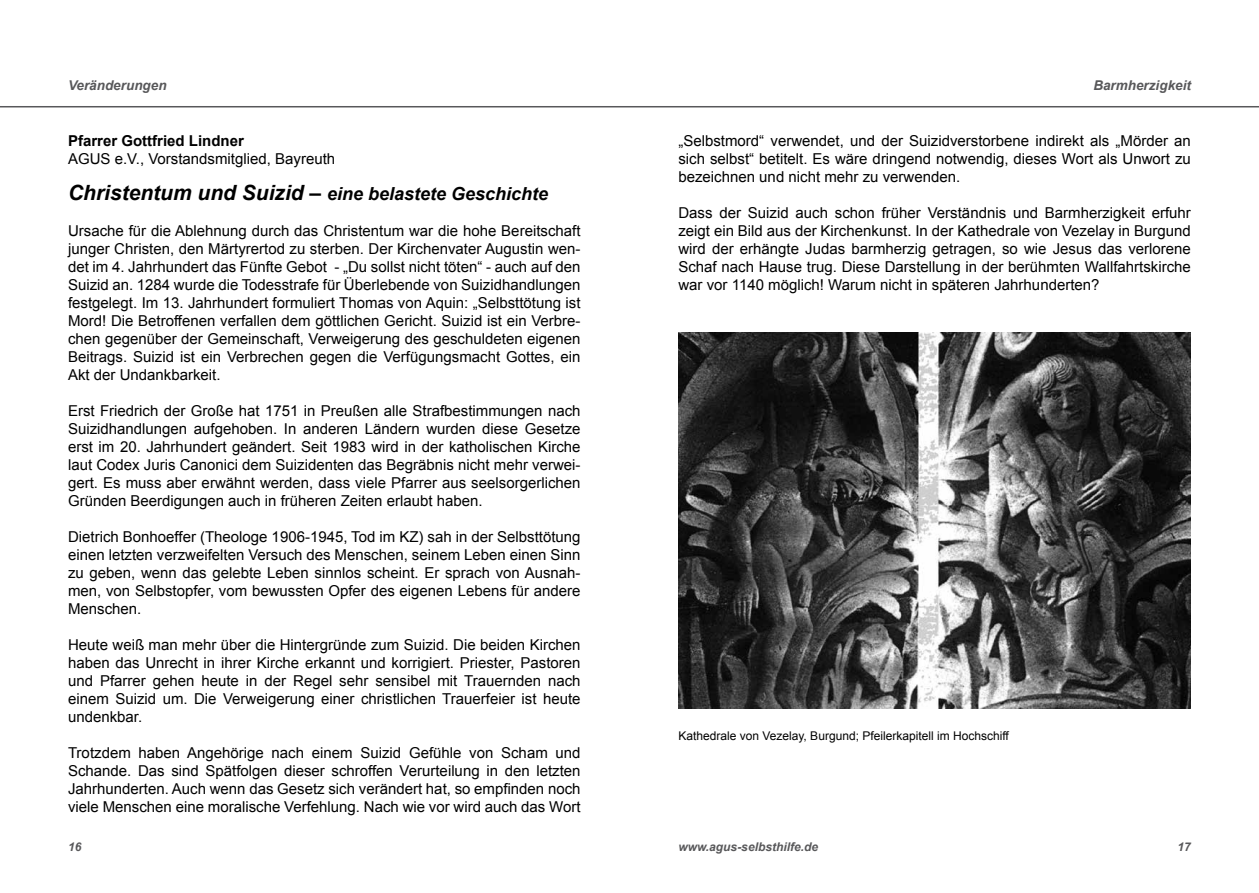
<style>
.page{position:relative;width:1259px;height:893px;background:#fff}
.page>*{position:absolute;margin:0;border:0;box-sizing:border-box;transform-origin:0 0}
.t1{font:italic 700 18px "Arial";color:#000}
.t2{font:15px/18px "Arial";color:#000;text-align:justify}
.t3{font:700 15px "Arial";color:#000}
.t4{font:italic 700 13.5px "Arial";color:#58585a}
.t5{font:12px "Arial";color:#000}
.t6{font:italic 700 12px "Arial";color:#58585a}
.s1{font-size:21px}
</style>
<div class="page">
<hr style="left:0;top:106px;width:1259px;height:1px;background:#58585a">
<img style="left:678px;top:333px;width:513px;height:376px">
<p class="t4" style="left:68px;top:76px;width:100px">Veränderungen</p>
<p class="t4" style="left:1093px;top:76px;width:99px">Barmherzigkeit</p>
<p class="t3" style="left:68px;top:130px;width:177px">Pfarrer Gottfried Lindner</p>
<p class="t2" style="left:68px;top:149px;width:269px">AGUS e.V., Vorstandsmitglied, Bayreuth</p>
<p class="t1" style="left:68px;top:182px;width:482px"><span class="s1">Christentum und Suizid –</span> eine belastete Geschichte</p>
<p class="t2" style="left:68px;top:221px;width:514px">Ursache für die Ablehnung durch das Christentum war die hohe Bereitschaft junger Christen, den Märtyrertod zu sterben. Der Kirchenvater Augustin wen&shy;det im 4. Jahrhundert das Fünfte Gebot - „Du sollst nicht töten“ - auch auf den Suizid an. 1284 wurde die Todesstrafe für Überlebende von Suizidhandlungen festgelegt. Im 13. Jahrhundert formuliert Thomas von Aquin: „Selbsttötung ist Mord! Die Betroffenen verfallen dem göttlichen Gericht. Suizid ist ein Verbre&shy;chen gegenüber der Gemeinschaft, Verweigerung des geschuldeten eigenen Beitrags. Suizid ist ein Verbrechen gegen die Verfügungsmacht Gottes, ein Akt der Undankbarkeit.</p>
<p class="t2" style="left:68px;top:401px;width:514px">Erst Friedrich der Große hat 1751 in Preußen alle Strafbestimmungen nach Suizidhandlungen aufgehoben. In anderen Ländern wurden diese Gesetze erst im 20. Jahrhundert geändert. Seit 1983 wird in der katholischen Kirche laut Codex Juris Canonici dem Suizidenten das Begräbnis nicht mehr verwei&shy;gert. Es muss aber erwähnt werden, dass viele Pfarrer aus seelsorgerlichen Gründen Beerdigungen auch in früheren Zeiten erlaubt haben.</p>
<p class="t2" style="left:68px;top:527px;width:514px">Dietrich Bonhoeffer (Theologe 1906-1945, Tod im KZ) sah in der Selbsttötung einen letzten verzweifelten Versuch des Menschen, seinem Leben einen Sinn zu geben, wenn das gelebte Leben sinnlos scheint. Er sprach von Ausnah&shy;men, von Selbstopfer, vom bewussten Opfer des eigenen Lebens für andere Menschen.</p>
<p class="t2" style="left:68px;top:635px;width:514px">Heute weiß man mehr über die Hintergründe zum Suizid. Die beiden Kirchen haben das Unrecht in ihrer Kirche erkannt und korrigiert. Priester, Pastoren und Pfarrer gehen heute in der Regel sehr sensibel mit Trauernden nach einem Suizid um. Die Verweigerung einer christlichen Trauerfeier ist heute undenkbar.</p>
<p class="t2" style="left:68px;top:743px;width:514px">Trotzdem haben Angehörige nach einem Suizid Gefühle von Scham und Schande. Das sind Spätfolgen dieser schroffen Verurteilung in den letzten Jahrhunderten. Auch wenn das Gesetz sich verändert hat, so empfinden noch viele Menschen eine moralische Verfehlung. Nach wie vor wird auch das Wort</p>
<p class="t2" style="left:678px;top:131px;width:514px">„Selbstmord“ verwendet, und der Suizidverstorbene indirekt als „Mörder an sich selbst“ betitelt. Es wäre dringend notwendig, dieses Wort als Unwort zu bezeichnen und nicht mehr zu verwenden.</p>
<p class="t2" style="left:678px;top:203px;width:514px">Dass der Suizid auch schon früher Verständnis und Barmherzigkeit erfuhr zeigt ein Bild aus der Kirchenkunst. In der Kathedrale von Vezelay in Burgund wird der erhängte Judas barmherzig getragen, so wie Jesus das verlorene Schaf nach Hause trug. Diese Darstellung in der berühmten Wallfahrtskirche war vor 1140 möglich! Warum nicht in späteren Jahrhunderten?</p>
<p class="t5" style="left:678px;top:727px;width:332px">Kathedrale von Vezelay, Burgund; Pfeilerkapitell im Hochschiff</p>
<p class="t6" style="left:68px;top:839px;width:15px">16</p>
<p class="t6" style="left:678px;top:839px;width:141px">www.agus-selbsthilfe.de</p>
<p class="t6" style="left:1177px;top:839px;width:15px">17</p>
</div>
